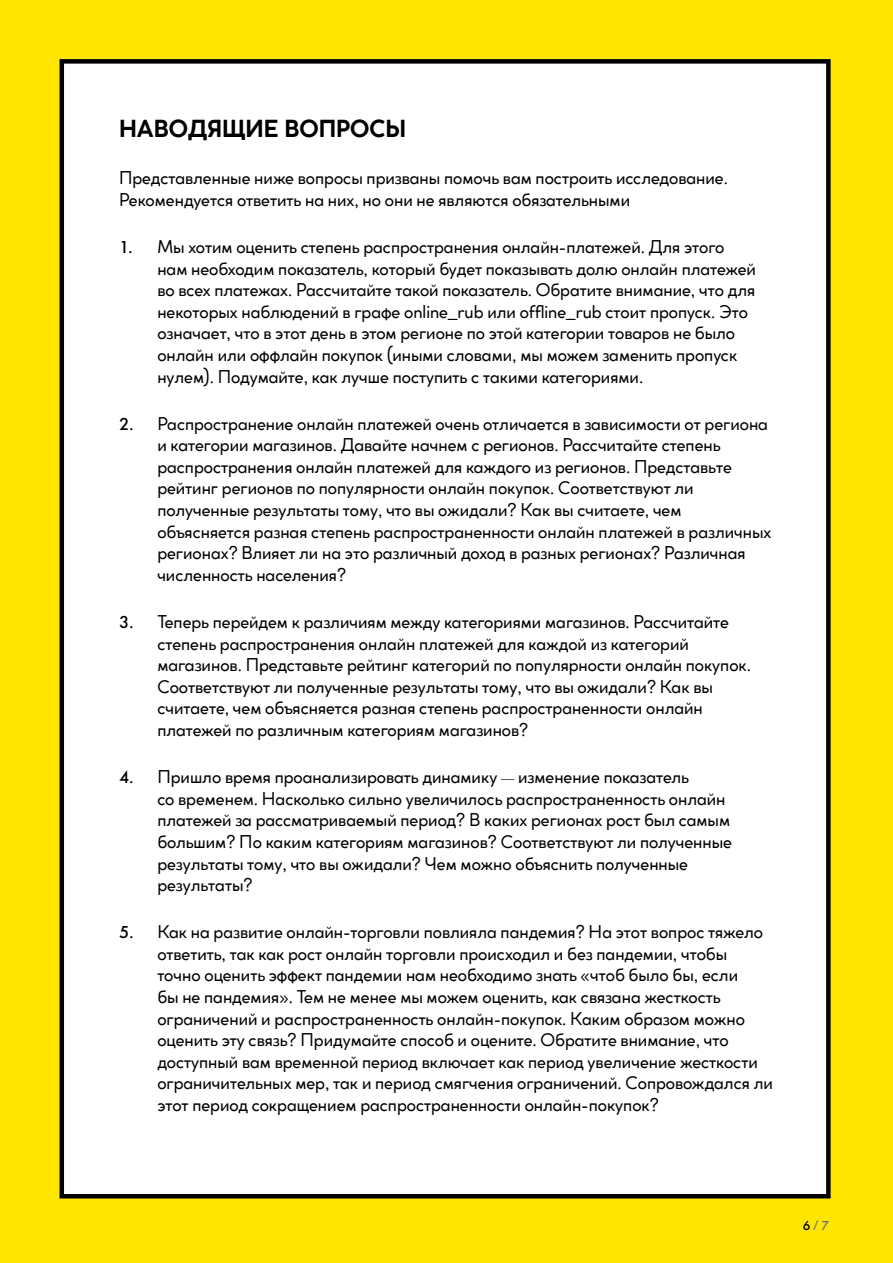
<style>
.page{position:relative;width:893px;height:1263px;background:#ffe600}
.page>*{position:absolute;margin:0;border:0;box-sizing:border-box;transform-origin:0 0}
.t1{font:700 24px "Cocogoose Classic Trial";color:#000}
.t2{font:18px/21.6px "Cocogoose Classic Trial";color:#000}
.t3{font:500 13.5px "Futura New";color:#000}
.s1{font-family:"Futura New";font-weight:500}
.s2{font-family:"Cocogoose Classic Trial";font-weight:400;color:#706f6f}
.s3{color:#706f6f}
</style>
<div class="page">
<div style="left:62px;top:61px;width:766px;height:1135px;background:#fff"></div>
<div style="left:60px;top:59px;width:771px;height:1139px;border:4px solid #000"></div>
<h1 class="t1" style="left:119px;top:111px;width:289px">НАВОДЯЩИЕ ВОПРОСЫ</h1>
<p class="t2" style="left:119px;top:166px;width:610px">Представленные ниже вопросы призваны помочь вам построить исследование.<br>Рекомендуется ответить на них, но они не являются обязательными</p>
<p class="t2" style="left:157px;top:235px;width:600px;text-indent:-38px"><span class="s1">1.</span> Мы хотим оценить степень распространения онлайн-платежей. Для этого нам необходим показатель, который будет показывать долю онлайн платежей во всех платежах. Рассчитайте такой показатель. Обратите внимание, что для некоторых наблюдений в графе online_rub или offline_rub стоит пропуск. Это означает, что в этот день в этом регионе по этой категории товаров не было онлайн или оффлайн покупок (иными словами, мы можем заменить пропуск нулем). Подумайте, как лучше поступить с такими категориями.</p>
<p class="t2" style="left:157px;top:412px;width:616px;text-indent:-38px"><span class="s1">2.</span> Распространение онлайн платежей очень отличается в зависимости от региона и категории магазинов. Давайте начнем с регионов. Рассчитайте степень распространения онлайн платежей для каждого из регионов. Представьте рейтинг регионов по популярности онлайн покупок. Соответствуют ли полученные результаты тому, что вы ожидали? Как вы считаете, чем объясняется разная степень распространенности онлайн платежей в различных регионах? Влияет ли на это различный доход в разных регионах? Различная численность населения?</p>
<p class="t2" style="left:157px;top:610px;width:595px;text-indent:-38px"><span class="s1">3.</span> Теперь перейдем к различиям между категориями магазинов. Рассчитайте степень распространения онлайн платежей для каждой из категорий магазинов. Представьте рейтинг категорий по популярности онлайн покупок.<br>Соответствуют ли полученные результаты тому, что вы ожидали? Как вы считаете, чем объясняется разная степень распространенности онлайн платежей по различным категориям магазинов?</p>
<p class="t2" style="left:157px;top:765px;width:576px;text-indent:-38px"><span class="s1">4.</span> Пришло время проанализировать динамику — изменение показатель<br>со временем. Насколько сильно увеличилось распространенность онлайн платежей за рассматриваемый период? В каких регионах рост был самым большим? По каким категориям магазинов? Соответствуют ли полученные результаты тому, что вы ожидали? Чем можно объяснить полученные результаты?</p>
<p class="t2" style="left:157px;top:920px;width:617px;text-indent:-38px"><span class="s1">5.</span> Как на развитие онлайн-торговли повлияла пандемия? На этот вопрос тяжело ответить, так как рост онлайн торговли происходил и без пандемии, чтобы точно оценить эффект пандемии нам необходимо знать «чтоб было бы, если<br>бы не пандемия». Тем не менее мы можем оценить, как связана жесткость ограничений и распространенность онлайн-покупок. Каким образом можно оценить эту связь? Придумайте способ и оцените. Обратите внимание, что доступный вам временной период включает как период увеличение жесткости ограничительных мер, так и период смягчения ограничений. Сопровождался ли этот период сокращением распространенности онлайн-покупок?</p>
<p class="t3" style="left:803px;top:1217px;width:28px">6 <span class="s2">/</span> <span class="s3">7</span></p>
</div>
